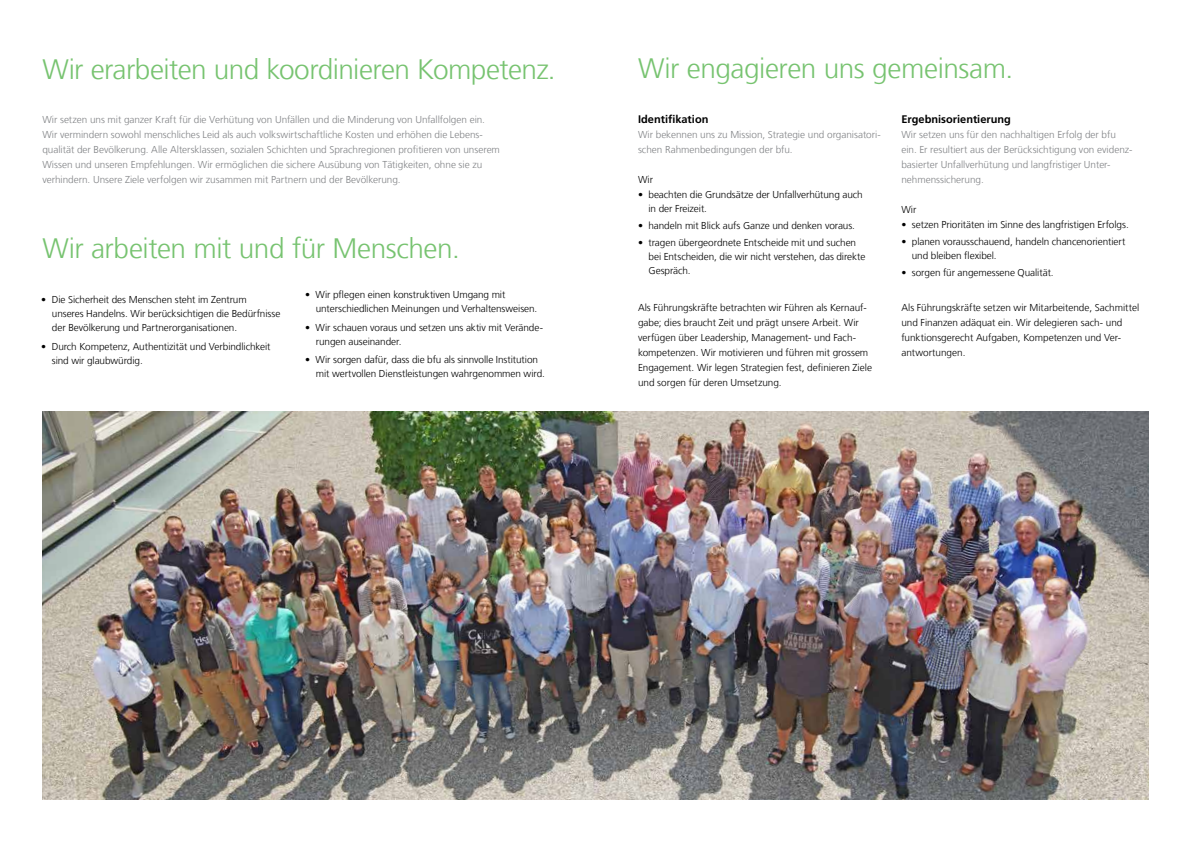
<style>
.page{position:relative;width:1191px;height:842px;background:#fff}
.page>*{position:absolute;margin:0;border:0;box-sizing:border-box;transform-origin:0 0}
.t1{font:300 28px "Frutiger LT Com";letter-spacing:-.02em;color:#77c370}
.t2{font:700 11px "Frutiger LT Com";color:#000}
.t3{font:300 10px/14.2px "Frutiger LT Com";letter-spacing:-.005em;color:#000}
.t4{font:300 10px/15px "Frutiger LT Com";color:#808285}
</style>
<div class="page">
<img style="left:42px;top:411px;width:1106px;height:388px">
<h1 class="t1" style="left:43px;top:53px;width:515px">Wir erarbeiten und koordinieren Kompetenz.</h1>
<p class="t4" style="left:42px;top:112px;width:459px">Wir setzen uns mit ganzer Kraft für die Verhütung von Unfällen und die Minderung von Unfallfolgen ein.<br>Wir vermindern sowohl menschliches Leid als auch volkswirtschaftliche Kosten und erhöhen die Lebens&shy;qualität der Bevölkerung. Alle Altersklassen, sozialen Schichten und Sprachregionen profitieren von unserem Wissen und unseren Empfehlungen. Wir ermöglichen die sichere Ausübung von Tätigkeiten, ohne sie zu verhindern. Unsere Ziele verfolgen wir zusammen mit Partnern und der Bevölkerung.</p>
<h1 class="t1" style="left:42px;top:232px;width:419px">Wir arbeiten mit und für Menschen.</h1>
<p class="t3" style="left:52px;top:292px;width:230px;text-indent:-11px">• Die Sicherheit des Menschen steht im Zentrum unseres Handelns. Wir berücksichtigen die Bedürfnisse der Bevölkerung und Partnerorganisationen.</p>
<p class="t3" style="left:52px;top:339px;width:220px;text-indent:-11px">• Durch Kompetenz, Authentizität und Verbindlichkeit sind wir glaubwürdig.</p>
<p class="t3" style="left:316px;top:287px;width:223px;text-indent:-11px">• Wir pflegen einen konstruktiven Umgang mit unterschiedlichen Meinungen und Verhaltensweisen.</p>
<p class="t3" style="left:316px;top:320px;width:229px;text-indent:-11px">• Wir schauen voraus und setzen uns aktiv mit Verände&shy;rungen auseinander.</p>
<p class="t3" style="left:316px;top:353px;width:231px;text-indent:-11px">• Wir sorgen dafür, dass die bfu als sinnvolle Institution mit wertvollen Dienstleistungen wahrgenommen wird.</p>
<h1 class="t1" style="left:638px;top:52px;width:377px">Wir engagieren uns gemeinsam.</h1>
<p class="t2" style="left:901px;top:113px;width:111px">Ergebnisorientierung</p>
<p class="t4" style="left:901px;top:127px;width:233px">Wir setzen uns für den nachhaltigen Erfolg der bfu ein. Er resultiert aus der Berücksichtigung von evidenz&shy;basierter Unfallverhütung und langfristiger Unter&shy;nehmenssicherung.</p>
<p class="t3" style="left:901px;top:203px;width:17px">Wir</p>
<p class="t3" style="left:901px;top:217px;width:229px">• setzen Prioritäten im Sinne des langfristigen Erfolgs.</p>
<p class="t3" style="left:912px;top:234px;width:215px;text-indent:-10px">• planen vorausschauend, handeln chancenorientiert und bleiben flexibel.</p>
<p class="t3" style="left:901px;top:265px;width:154px">• sorgen für angemessene Qualität.</p>
<p class="t3" style="left:901px;top:300px;width:239px;line-height:15px">Als Führungskräfte setzen wir Mitarbeitende, Sachmittel und Finanzen adäquat ein. Wir delegieren sach- und funktionsgerecht Aufgaben, Kompetenzen und Ver&shy;antwortungen.</p>
<p class="t2" style="left:638px;top:113px;width:72px">Identifikation</p>
<p class="t4" style="left:638px;top:127px;width:244px">Wir bekennen uns zu Mission, Strategie und organisatori&shy;schen Rahmenbedingungen der bfu.</p>
<p class="t3" style="left:638px;top:173px;width:17px">Wir</p>
<p class="t3" style="left:648px;top:187px;width:216px;text-indent:-10px">• beachten die Grundsätze der Unfallverhütung auch in der Freizeit.</p>
<p class="t3" style="left:638px;top:218px;width:218px">• handeln mit Blick aufs Ganze und denken voraus.</p>
<p class="t3" style="left:648px;top:235px;width:218px;text-indent:-10px">• tragen übergeordnete Entscheide mit und suchen bei Entscheiden, die wir nicht verstehen, das direkte<br>Gespräch.</p>
<p class="t3" style="left:638px;top:300px;width:235px;line-height:15px">Als Führungskräfte betrachten wir Führen als Kernauf&shy;gabe; dies braucht Zeit und prägt unsere Arbeit. Wir verfügen über Leadership, Management- und Fach&shy;kompetenzen. Wir motivieren und führen mit grossem Engagement. Wir legen Strategien fest, definieren Ziele und sorgen für deren Umsetzung.</p>
</div>
